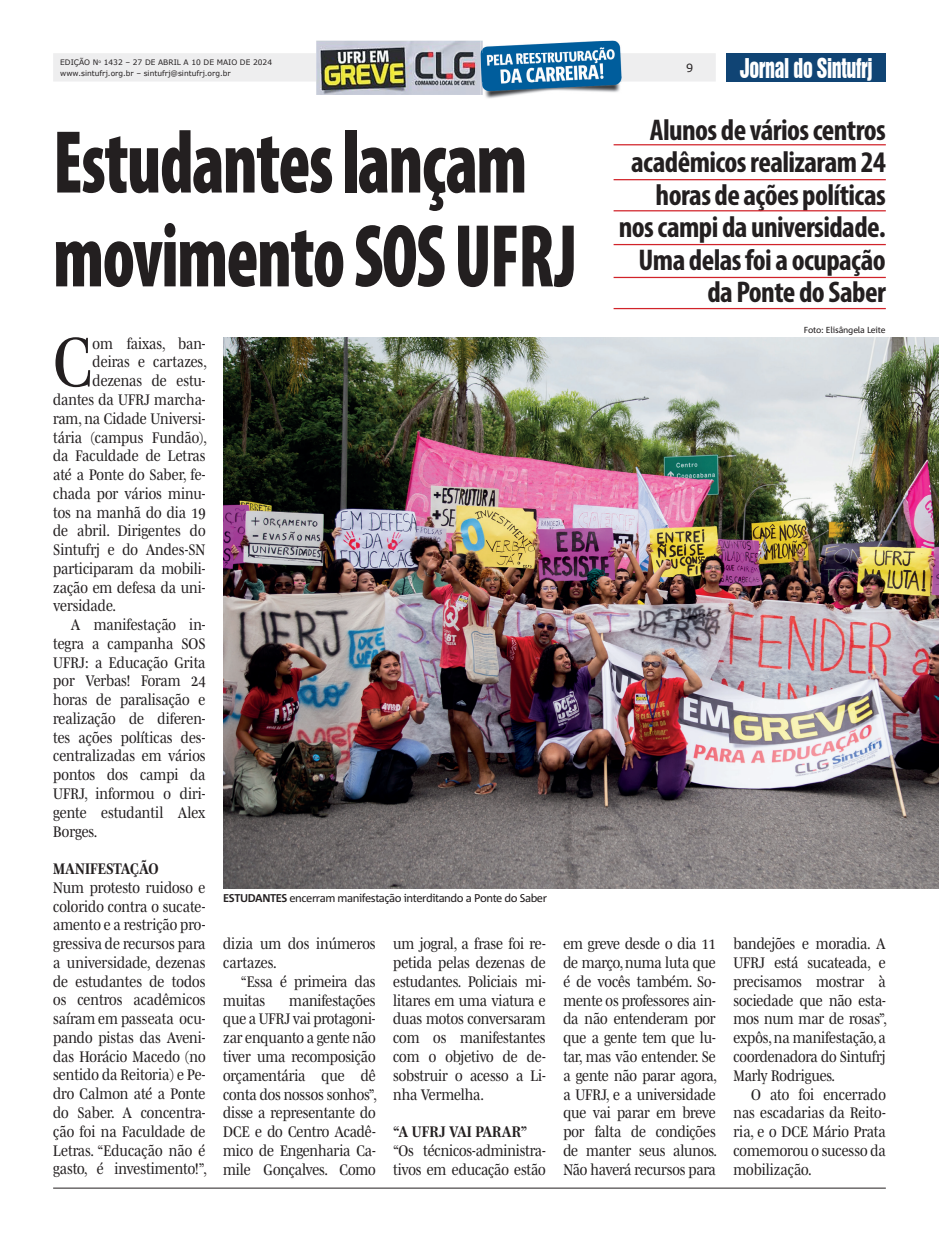
<style>
.page{position:relative;width:939px;height:1241px;background:#fff}
.page>*{position:absolute;margin:0;border:0;box-sizing:border-box;transform-origin:0 0}
.t1{font:900 condensed 90px/93.8px "Myriad Pro";letter-spacing:-.02em;color:#231f20;scale:.8 1}
.t2{font:71.12px "Mencken Std";color:#231f20;scale:.9 1}
.t3{font:700 condensed 30px/32.5px "Myriad Pro";letter-spacing:-.02em;color:#231f20;text-align:right}
.t4{font:25px "Swiss 921 BT Regular A";letter-spacing:-.02em;color:#fff;scale:.8 1}
.t5{font:15.62px/18.8px "Mencken Std";color:#231f20;text-align:justify;scale:.9 1}
.t6{font:700 15.62px "Mencken Std";color:#231f20;scale:.9 1}
.t7{font:11.25px "Corpid";letter-spacing:-.04em;color:#231f20}
.t8{font:11.25px "Verdana";color:#231f20}
.t9{font:8.75px "Corpid";letter-spacing:-.02em;color:#231f20}
.t10{font:7.5px/11.2px "Verdana";color:#231f20}
.s1{font-weight:700}
</style>
<div class="page">
<hr style="left:53px;top:1187px;width:833px;height:1px;background:#231f20">
<div style="left:53px;top:53px;width:663px;height:28px;background:#eeeeef"></div>
<div style="left:726px;top:53px;width:160px;height:28px;background:#104474"></div>
<img style="left:223px;top:337px;width:716px;height:551px">
<hr style="left:614px;top:144px;width:272px;height:1px;background:#d1232a">
<hr style="left:614px;top:179px;width:272px;height:1px;background:#d1232a">
<hr style="left:614px;top:210px;width:272px;height:1px;background:#d1232a">
<hr style="left:614px;top:244px;width:272px;height:1px;background:#d1232a">
<hr style="left:614px;top:277px;width:272px;height:1px;background:#d1232a">
<hr style="left:614px;top:308px;width:272px;height:1px;background:#d1232a">
<img style="left:316px;top:41px;width:165px;height:54px">
<img style="left:481px;top:41px;width:141px;height:58px">
<img style="left:483px;top:53px;width:139px;height:28px">
<p class="t10" style="left:60px;top:57px;width:213px">EDIÇÃO N<sup>o</sup> 1432 – 27 DE ABRIL A 10 DE MAIO DE 2024 www.sintufrj.org.br – sintufrj@sintufrj.org.br</p>
<h3 class="t4" style="left:740px;top:51px;width:167px">Jornal do Sintufrj</h3>
<p class="t8" style="left:686px;top:60px;width:9px">9</p>
<h1 class="t1" style="left:53px;top:113px;width:657px">Estudantes lançam movimento SOS UFRJ</h1>
<h3 class="t3" style="left:619px;top:113px;width:269px">Alunos de vários centros acadêmicos realizaram 24 horas de ações políticas nos campi da universidade.<br>Uma delas foi a ocupação da Ponte do Saber</h3>
<h2 class="t2" style="left:53px;top:321px;width:45px">C</h2>
<p class="t5" style="left:93px;top:334px;width:127px">om faixas, ban-</p>
<p class="t9" style="left:804px;top:325px;width:83px">Foto: Elisângela Leite</p>
<p class="t5" style="left:93px;top:352px;width:129px">deiras e cartazes,</p>
<p class="t5" style="left:93px;top:371px;width:127px">dezenas de estu-</p>
<p class="t5" style="left:53px;top:390px;width:171px">dantes da UFRJ marcha-</p>
<p class="t5" style="left:53px;top:409px;width:171px">ram, na Cidade Universi-</p>
<p class="t5" style="left:53px;top:427px;width:172px">tária (campus Fundão),</p>
<p class="t5" style="left:53px;top:446px;width:171px">da Faculdade de Letras</p>
<p class="t5" style="left:53px;top:465px;width:171px">até a Ponte do Saber, fe-</p>
<p class="t5" style="left:53px;top:484px;width:171px">chada por vários minu-</p>
<p class="t5" style="left:53px;top:502px;width:171px">tos na manhã do dia 19</p>
<p class="t5" style="left:53px;top:521px;width:171px">de abril. Dirigentes do</p>
<p class="t5" style="left:53px;top:540px;width:171px">Sintufrj e do Andes-SN</p>
<p class="t5" style="left:53px;top:559px;width:171px">participaram da mobili-</p>
<p class="t5" style="left:53px;top:577px;width:171px">zação em defesa da uni-</p>
<p class="t5" style="left:53px;top:596px;width:72px">versidade.</p>
<p class="t5" style="left:71px;top:615px;width:151px">A manifestação in-</p>
<p class="t5" style="left:53px;top:634px;width:171px">tegra a campanha SOS</p>
<p class="t5" style="left:53px;top:652px;width:171px">UFRJ: a Educação Grita</p>
<p class="t5" style="left:53px;top:671px;width:171px">por Verbas! Foram 24</p>
<p class="t5" style="left:53px;top:690px;width:171px">horas de paralisação e</p>
<p class="t5" style="left:53px;top:709px;width:171px">realização de diferen-</p>
<p class="t5" style="left:53px;top:727px;width:171px">tes ações políticas des-</p>
<p class="t5" style="left:53px;top:746px;width:171px">centralizadas em vários</p>
<p class="t5" style="left:53px;top:765px;width:171px">pontos dos campi da</p>
<p class="t5" style="left:53px;top:784px;width:171px">UFRJ, informou o diri-</p>
<p class="t5" style="left:53px;top:802px;width:171px">gente estudantil Alex</p>
<p class="t5" style="left:53px;top:821px;width:51px">Borges.</p>
<p class="t6" style="left:53px;top:859px;width:118px">MANIFESTAÇÃO</p>
<p class="t5" style="left:53px;top:877px;width:172px">Num protesto ruidoso e colorido contra o sucate&shy;amento e a restrição pro&shy;gressiva de recursos para a universidade, dezenas de estudantes de todos os centros acadêmicos saíram em passeata ocu&shy;pando pistas das Aveni&shy;das Horácio Macedo (no sentido da Reitoria) e Pe&shy;dro Calmon até a Ponte do Saber. A concentra&shy;ção foi na Faculdade de Letras. “Educação não é gasto, é investimento!”,</p>
<p class="t7" style="left:223px;top:891px;width:325px"><span class="s1">ESTUDANTES</span> encerram manifestação interditando a Ponte do Saber</p>
<p class="t5" style="left:223px;top:934px;width:171px">dizia um dos inúmeros cartazes.</p>
<p class="t5" style="left:223px;top:971px;width:171px;text-indent:18px">“Essa é primeira das muitas</p>
<p class="t5" style="left:563px;top:934px;width:172px">em greve desde o dia 11 de março, numa luta que é de vocês também. So&shy;mente os professores ain&shy;da não entenderam por que a gente tem que lu&shy;tar, mas vão entender. Se a gente não parar agora, a UFRJ, e a universidade que vai parar em breve por falta de condições de manter seus alunos.<br>Não haverá recursos para</p>
<p class="t5" style="left:733px;top:934px;width:172px">bandejões e moradia. A UFRJ está sucateada, e precisamos mostrar à sociedade que não esta&shy;mos num mar de rosas”, expôs, na manifestação, a coordenadora do Sintufrj Marly Rodrigues.</p>
<p class="t5" style="left:393px;top:934px;width:171px">um jogral, a frase foi re&shy;petida pelas dezenas de estudantes. Policiais mi&shy;litares em uma viatura e duas motos conversaram com os manifestantes com o objetivo de de&shy;sobstruir o acesso a Li&shy;nha Vermelha.</p>
<p class="t6" style="left:393px;top:1122px;width:150px">“A UFRJ VAI PARAR”</p>
<p class="t5" style="left:393px;top:1140px;width:171px">“Os técnicos-administra&shy;tivos em educação estão</p>
<p class="t5" style="left:223px;top:990px;width:172px;text-indent:66px">manifestações que a UFRJ vai protagoni&shy;zar enquanto a gente não tiver uma recomposição orçamentária que dê conta dos nossos sonhos”, disse a representante do DCE e do Centro Acadê&shy;mico de Engenharia Ca&shy;mile Gonçalves. Como</p>
<p class="t5" style="left:733px;top:1084px;width:171px;text-indent:18px">O ato foi encerrado nas escadarias da Reito&shy;ria, e o DCE Mário Prata comemorou o sucesso da mobilização.</p>
</div>
